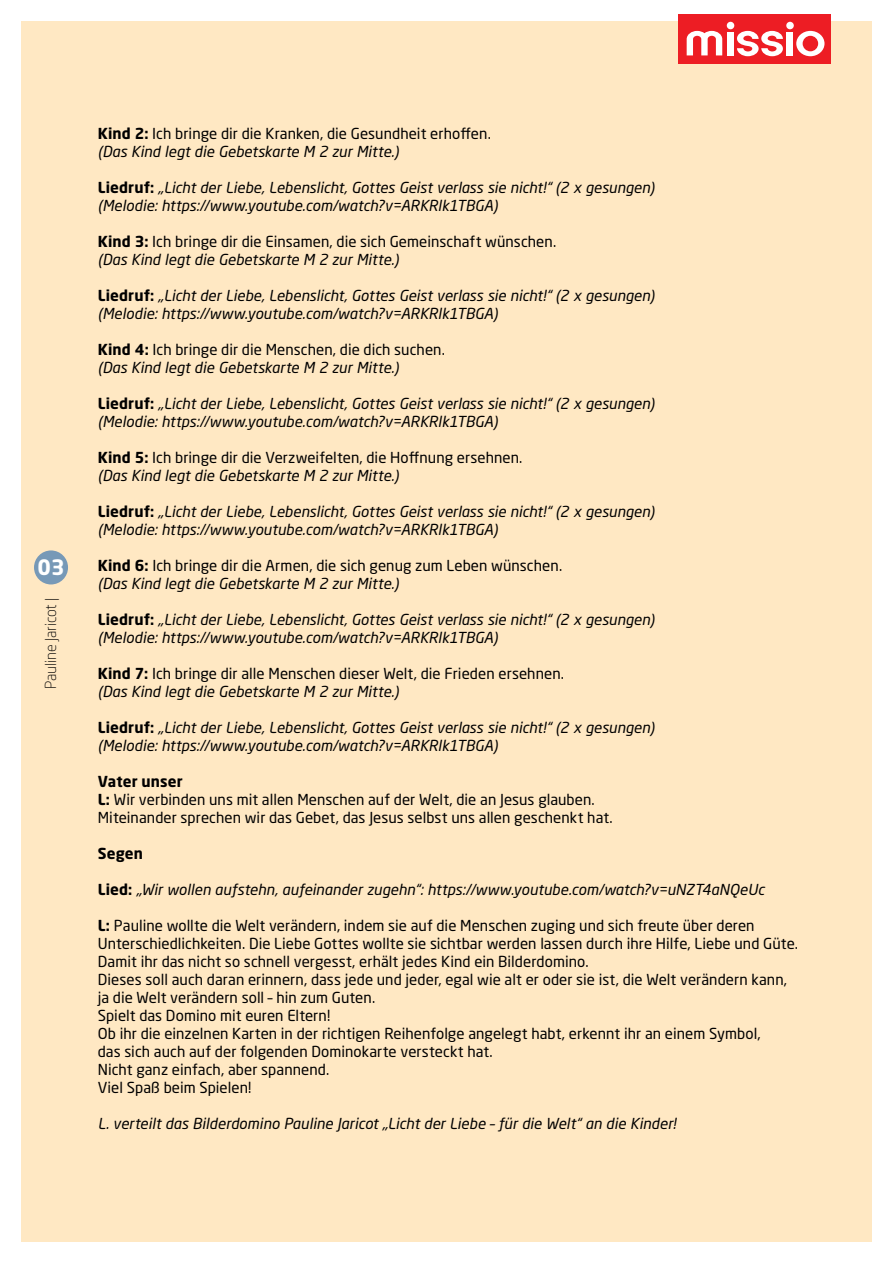
<style>
.page{position:relative;width:893px;height:1263px;background:#fff}
.page>*{position:absolute;margin:0;border:0;box-sizing:border-box;transform-origin:0 0}
.t1{font:700 21px "Neo Sans Std";color:#fff}
.t2{font:15px/18px "Neo Sans Std";letter-spacing:.005em;color:#000}
.t3{font:italic 15px/18px "Neo Sans Std";color:#000}
.t4{font:300 15px "Neo Sans Std";color:#000}
.t5{font:700 15px "Neo Sans Std";letter-spacing:.005em;color:#000}
.s1{font-weight:700}
.s2{font-style:italic}
.s3{font-weight:700;font-style:normal}
</style>
<div class="page">
<div style="left:21px;top:21px;width:851px;height:1221px;background:#ffe8c3"></div>
<div style="left:678px;top:14px;width:152px;height:49px;background:#ed1d24"></div>
<svg style="left:687px;top:31px;width:35px;height:24px"></svg>
<svg style="left:737px;top:31px;width:46px;height:25px"></svg>
<div style="left:727px;top:32px;width:6px;height:23px;background:#fff"></div>
<div style="left:727px;top:22px;width:7px;height:7px;background:#fff;border-radius:50%"></div>
<div style="left:786px;top:32px;width:7px;height:23px;background:#fff"></div>
<div style="left:786px;top:22px;width:8px;height:7px;background:#fff;border-radius:50%"></div>
<svg style="left:796px;top:31px;width:28px;height:25px"></svg>
<div style="left:34px;top:550px;width:34px;height:34px;background:#7799b7;border-radius:50%"></div>
<h1 class="t1" style="left:37px;top:554px;width:29px">03</h1>
<p class="t4" style="left:42px;top:689px;width:93px;rotate:-90deg">Pauline Jaricot |</p>
<p class="t2" style="left:98px;top:124px;width:395px"><span class="s1">Kind 2:</span> Ich bringe dir die Kranken, die Gesundheit erhoffen. <span class="s2">(Das Kind legt die Gebetskarte M 2 zur Mitte.)</span></p>
<p class="t3" style="left:98px;top:178px;width:558px"><span class="s3">Liedruf:</span> „Licht der Liebe, Lebenslicht, Gottes Geist verlass sie nicht!“ (2 x gesungen) (Melodie: https://www.youtube.com/watch?v=ARKRlk1TBGA)</p>
<p class="t2" style="left:98px;top:232px;width:460px"><span class="s1">Kind 3:</span> Ich bringe dir die Einsamen, die sich Gemeinschaft wünschen. <span class="s2">(Das Kind legt die Gebetskarte M 2 zur Mitte.)</span></p>
<p class="t3" style="left:98px;top:286px;width:558px"><span class="s3">Liedruf:</span> „Licht der Liebe, Lebenslicht, Gottes Geist verlass sie nicht!“ (2 x gesungen) (Melodie: https://www.youtube.com/watch?v=ARKRlk1TBGA)</p>
<p class="t2" style="left:98px;top:340px;width:349px"><span class="s1">Kind 4:</span> Ich bringe dir die Menschen, die dich suchen. <span class="s2">(Das Kind legt die Gebetskarte M 2 zur Mitte.)</span></p>
<p class="t3" style="left:98px;top:394px;width:558px"><span class="s3">Liedruf:</span> „Licht der Liebe, Lebenslicht, Gottes Geist verlass sie nicht!“ (2 x gesungen) (Melodie: https://www.youtube.com/watch?v=ARKRlk1TBGA)</p>
<p class="t2" style="left:98px;top:448px;width:426px"><span class="s1">Kind 5:</span> Ich bringe dir die Verzweifelten, die Hoffnung ersehnen. <span class="s2">(Das Kind legt die Gebetskarte M 2 zur Mitte.)</span></p>
<p class="t3" style="left:98px;top:502px;width:558px"><span class="s3">Liedruf:</span> „Licht der Liebe, Lebenslicht, Gottes Geist verlass sie nicht!“ (2 x gesungen) (Melodie: https://www.youtube.com/watch?v=ARKRlk1TBGA)</p>
<p class="t2" style="left:98px;top:556px;width:466px"><span class="s1">Kind 6:</span> Ich bringe dir die Armen, die sich genug zum Leben wünschen. <span class="s2">(Das Kind legt die Gebetskarte M 2 zur Mitte.)</span></p>
<p class="t3" style="left:98px;top:610px;width:558px"><span class="s3">Liedruf:</span> „Licht der Liebe, Lebenslicht, Gottes Geist verlass sie nicht!“ (2 x gesungen) (Melodie: https://www.youtube.com/watch?v=ARKRlk1TBGA)</p>
<p class="t2" style="left:98px;top:664px;width:468px"><span class="s1">Kind 7:</span> Ich bringe dir alle Menschen dieser Welt, die Frieden ersehnen. <span class="s2">(Das Kind legt die Gebetskarte M 2 zur Mitte.)</span></p>
<p class="t3" style="left:98px;top:718px;width:558px"><span class="s3">Liedruf:</span> „Licht der Liebe, Lebenslicht, Gottes Geist verlass sie nicht!“ (2 x gesungen) (Melodie: https://www.youtube.com/watch?v=ARKRlk1TBGA)</p>
<p class="t2" style="left:98px;top:772px;width:516px"><span class="s1">Vater unser<br>L:</span> Wir verbinden uns mit allen Menschen auf der Welt, die an Jesus glauben.<br>Miteinander sprechen wir das Gebet, das Jesus selbst uns allen geschenkt hat.</p>
<p class="t5" style="left:98px;top:844px;width:47px">Segen</p>
<p class="t3" style="left:98px;top:880px;width:668px"><span class="s3">Lied:</span> „Wir wollen aufstehn, aufeinander zugehn“: https://www.youtube.com/watch?v=uNZT4aNQeUc</p>
<p class="t2" style="left:98px;top:916px;width:702px"><span class="s1">L:</span> Pauline wollte die Welt verändern, indem sie auf die Menschen zuging und sich freute über deren Unterschiedlichkeiten. Die Liebe Gottes wollte sie sichtbar werden lassen durch ihre Hilfe, Liebe und Güte.<br>Damit ihr das nicht so schnell vergesst, erhält jedes Kind ein Bilderdomino.<br>Dieses soll auch daran erinnern, dass jede und jeder, egal wie alt er oder sie ist, die Welt verändern kann, ja die Welt verändern soll – hin zum Guten.<br>Spielt das Domino mit euren Eltern!<br>Ob ihr die einzelnen Karten in der richtigen Reihenfolge angelegt habt, erkennt ihr an einem Symbol,<br>das sich auch auf der folgenden Dominokarte versteckt hat.<br>Nicht ganz einfach, aber spannend.<br>Viel Spaß beim Spielen!</p>
<p class="t3" style="left:98px;top:1114px;width:580px">L. verteilt das Bilderdomino Pauline Jaricot „Licht der Liebe – für die Welt“ an die Kinder!</p>
</div>
